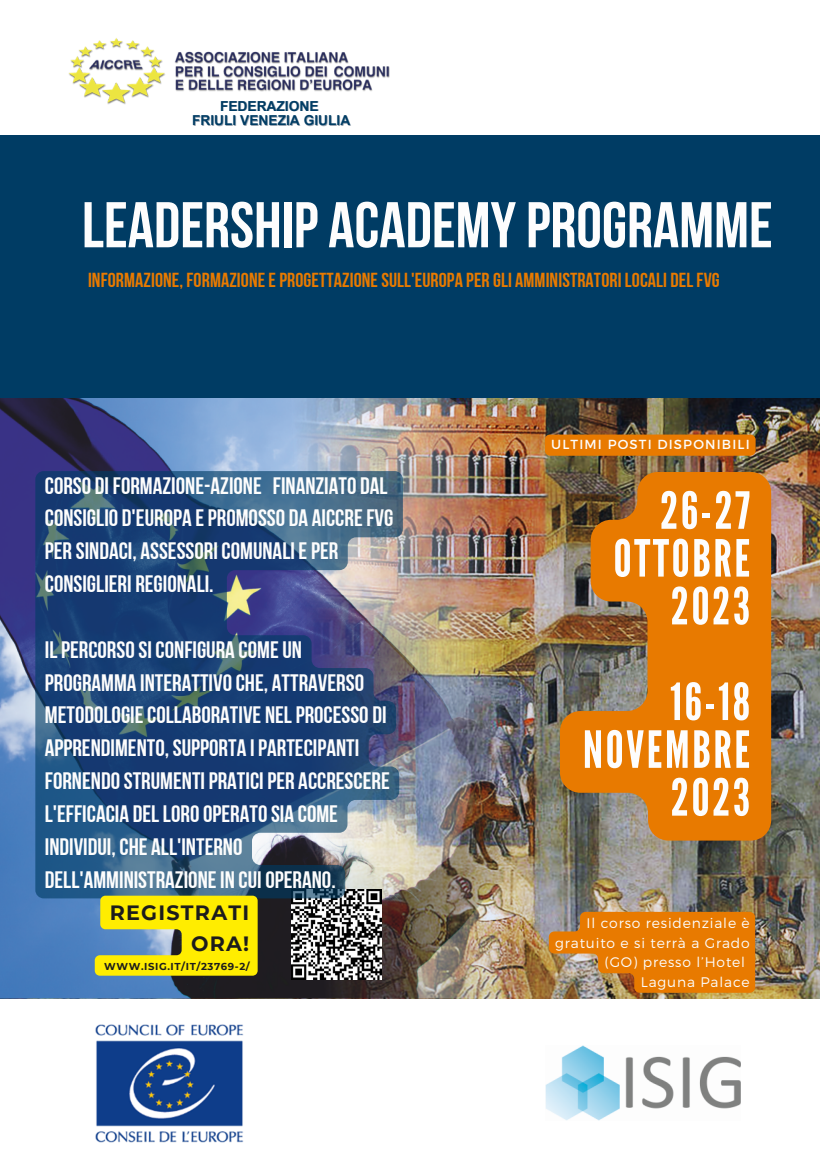
<style>
.page{position:relative;width:820px;height:1163px;background:#fff}
.page>*{position:absolute;margin:0;border:0;box-sizing:border-box;transform-origin:0 0}
.t1{font:64.44px "Bebas Neue Cyrillic";color:#fdfdfd}
.t2{font:51.06px/47.8px "League Gothic";letter-spacing:.05em;color:#fdfdfd;text-align:right}
.t3{font:23.75px/32.8px "Bebas Neue Cyrillic";color:#fdfdfd}
.t4{font:700 20.62px/30.9px "Montserrat";letter-spacing:.06em;color:#1c1c1c;text-align:right}
.t5{font:20.25px "Bebas Neue Cyrillic";letter-spacing:.005em;color:#e87a00}
.t6{font:300 13.88px "Montserrat";letter-spacing:.06em;color:#fdfdfd}
.t7{font:700 13.75px "Arial MT Pro";color:#003c64}
.t8{font:13.12px "Montserrat";letter-spacing:.09em;color:#fdfdfd}
.t9{font:700 10px "Montserrat";letter-spacing:.06em;color:#1c1c1c}
</style>
<div class="page">
<div style="left:0;top:135px;width:819px;height:863px;background:#003c64"></div>
<img style="left:587px;top:398px;width:232px;height:600px">
<img style="left:0;top:398px;width:587px;height:600px">
<img style="left:545px;top:1045px;width:195px;height:75px">
<img style="left:68px;top:38px;width:322px;height:66px">
<img style="left:95px;top:1024px;width:149px;height:119px">
<img style="left:292px;top:898px;width:89px;height:81px">
<img style="left:35px;top:471px;width:368px;height:427px">
<svg style="left:95px;top:895px;width:162px;height:80px;background:#dfd925"></svg>
<div style="left:544px;top:434px;width:211px;height:22px;background:#e87a00;border-radius:5px"></div>
<img style="left:548px;top:911px;width:207px;height:81px">
<img style="left:560px;top:472px;width:211px;height:368px">
<p class="t7" style="left:220px;top:101px;width:100px">FEDERAZIONE</p>
<p class="t7" style="left:192px;top:115px;width:160px">FRIULI VENEZIA GIULIA</p>
<p class="t1" style="left:82px;top:199px;width:692px">LEADERSHIP ACADEMY PROGRAMME</p>
<p class="t5" style="left:88px;top:272px;width:633px">INFORMAZIONE, FORMAZIONE E PROGETTAZIONE SULL'EUROPA PER GLI AMMINISTRATORI LOCALI DEL FVG</p>
<p class="t3" style="left:45px;top:471px;width:350px">CORSO DI FORMAZIONE-AZIONE FINANZIATO DAL CONSIGLIO D'EUROPA EPROMOSSO DA AICCREFVG PER SINDACI, ASSESSORI COMUNALI EPER CONSIGLIERI REGIONALI.</p>
<p class="t3" style="left:45px;top:635px;width:346px">ILPERCORSOSI CONFIGURA COMEUN PROGRAMMA INTERATTIVOCHE, ATTRAVERSO METODOLOGIECOLLABORATIVE NELPROCESSO DI APPRENDIMENTO, SUPPORTA I PARTECIPANTI FORNENDOSTRUMENTI PRATICI PER ACCRESCERE L'EFFICACIA DELLOROOPERATOSIA COME INDIVIDUI, CHE ALL'INTERNO DELL'AMMINISTRAZIONEIN CUI OPERANO.</p>
<p class="t4" style="left:110px;top:897px;width:141px">REGISTRATI<br>ORA!</p>
<p class="t9" style="left:104px;top:960px;width:147px">WWW.ISIG.IT/IT/23769-2/</p>
<p class="t8" style="left:551px;top:436px;width:200px">ULTIMI POSTI DISPONIBILI</p>
<p class="t2" style="left:613px;top:488px;width:138px">26-27<br>OTTOBRE</p>
<p class="t2" style="left:670px;top:583px;width:81px">2023</p>
<p class="t2" style="left:582px;top:679px;width:169px">16-18<br>NOVEMBRE<br>2023</p>
<p class="t6" style="left:586px;top:914px;width:165px">Il corso residenziale è</p>
<p class="t6" style="left:555px;top:933px;width:196px">gratuito e si terrà a Grado</p>
<p class="t6" style="left:604px;top:953px;width:142px">(GO) presso l’Hotel</p>
<p class="t6" style="left:640px;top:973px;width:110px">Laguna Palace</p>
</div>
